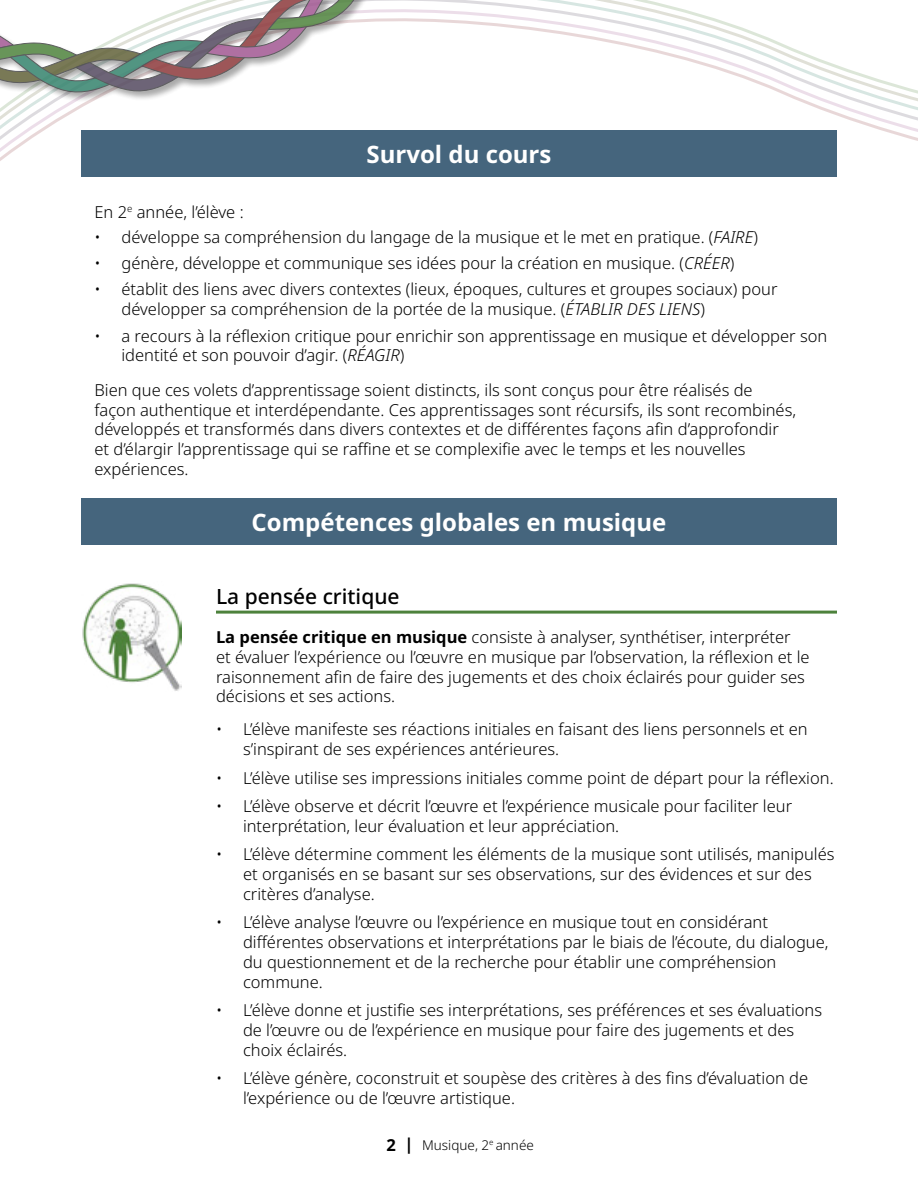
<style>
.page{position:relative;width:918px;height:1188px;background:#fff}
.page>*{position:absolute;margin:0;border:0;box-sizing:border-box;transform-origin:0 0}
.H2_White{font:700 24px "Noto Sans";color:#fff}
.H3_Competency_critical_thinking{font:500 21px "Noto Sans";color:#000}
.Paragraph{font:300 16.5px/19.8px "Noto Sans";color:#000}
.Paragraph_Comepetencies{font:300 16.5px/19.8px "Noto Sans";color:#000}
.t1{font:300 13.5px "Noto Sans";color:#000}
.s1{font-style:italic}
.s2{font-weight:700}
.s3{font-weight:700;font-size:16.5px}
</style>
<div class="page">
<svg style="left:0;top:0;width:918px;height:161px"></svg>
<div style="left:0;top:0;width:514px;height:102px;background:#000;opacity:.4"></div>
<svg style="left:0;top:0;width:407px;height:96px"></svg>
<div style="left:81px;top:130px;width:756px;height:47px;background:#45657d"></div>
<div style="left:81px;top:499px;width:756px;height:46px;background:#45657d"></div>
<hr style="left:216px;top:611px;width:621px;height:3px;background:#4d823c">
<img style="left:82px;top:583px;width:99px;height:108px">
<h2 class="H2_White" style="left:367px;top:137px;width:186px">Survol du cours</h2>
<p class="Paragraph" style="left:94px;top:202px;width:151px">En 2<sup>e</sup> année, l’élève :</p>
<p class="Paragraph" style="left:94px;top:227px;width:665px">• développe sa compréhension du langage de la musique et le met en pratique. (<span class="s1">FAIRE</span>)</p>
<p class="Paragraph" style="left:94px;top:254px;width:641px">• génère, développe et communique ses idées pour la création en musique. (<span class="s1">CRÉER</span>)</p>
<p class="Paragraph" style="left:122px;top:280px;width:658px;text-indent:-27px">• établit des liens avec divers contextes (lieux, époques, cultures et groupes sociaux) pour développer sa compréhension de la portée de la musique. (<span class="s1">ÉTABLIR DES LIENS</span>)</p>
<p class="Paragraph" style="left:122px;top:326px;width:707px;text-indent:-27px">• a recours à la réflexion critique pour enrichir son apprentissage en musique et développer son identité et son pouvoir d’agir. (<span class="s1">RÉAGIR</span>)</p>
<p class="Paragraph" style="left:94px;top:380px;width:703px">Bien que ces volets d’apprentissage soient distincts, ils sont conçus pour être réalisés de façon authentique et interdépendante. Ces apprentissages sont récursifs, ils sont recombinés, développés et transformés dans divers contextes et de différentes façons afin d’approfondir et d’élargir l’apprentissage qui se raffine et se complexifie avec le temps et les nouvelles expériences.</p>
<h2 class="H2_White" style="left:252px;top:506px;width:416px">Compétences globales en musique</h2>
<h3 class="H3_Competency_critical_thinking" style="left:216px;top:581px;width:185px">La pensée critique</h3>
<p class="Paragraph_Comepetencies" style="left:216px;top:628px;width:595px"><span class="s2">La pensée critique en musique</span> consiste à analyser, synthétiser, interpréter<br>et évaluer l’expérience ou l’œuvre en musique par l’observation, la réflexion et le raisonnement afin de faire des jugements et des choix éclairés pour guider ses décisions et ses actions.</p>
<p class="Paragraph" style="left:243px;top:720px;width:566px;text-indent:-27px">• L’élève manifeste ses réactions initiales en faisant des liens personnels et en s’inspirant de ses expériences antérieures.</p>
<p class="Paragraph" style="left:216px;top:768px;width:619px">• L’élève utilise ses impressions initiales comme point de départ pour la réflexion.</p>
<p class="Paragraph" style="left:243px;top:797px;width:551px;text-indent:-27px">• L’élève observe et décrit l’œuvre et l’expérience musicale pour faciliter leur interprétation, leur évaluation et leur appréciation.</p>
<p class="Paragraph" style="left:243px;top:845px;width:593px;text-indent:-27px">• L’élève détermine comment les éléments de la musique sont utilisés, manipulés et organisés en se basant sur ses observations, sur des évidences et sur des critères d’analyse.</p>
<p class="Paragraph" style="left:243px;top:913px;width:587px;text-indent:-27px">• L’élève analyse l’œuvre ou l’expérience en musique tout en considérant différentes observations et interprétations par le biais de l’écoute, du dialogue, du questionnement et de la recherche pour établir une compréhension commune.</p>
<p class="Paragraph" style="left:243px;top:1001px;width:581px;text-indent:-27px">• L’élève donne et justifie ses interprétations, ses préférences et ses évaluations de l’œuvre ou de l’expérience en musique pour faire des jugements et des choix éclairés.</p>
<p class="Paragraph" style="left:243px;top:1069px;width:567px;text-indent:-27px">• L’élève génère, coconstruit et soupèse des critères à des fins d’évaluation de l’expérience ou de l’œuvre artistique.</p>
<p class="t1" style="left:386px;top:1135px;width:149px"><span class="s3">2 |</span> Musique, 2<sup>e</sup> année</p>
</div>
